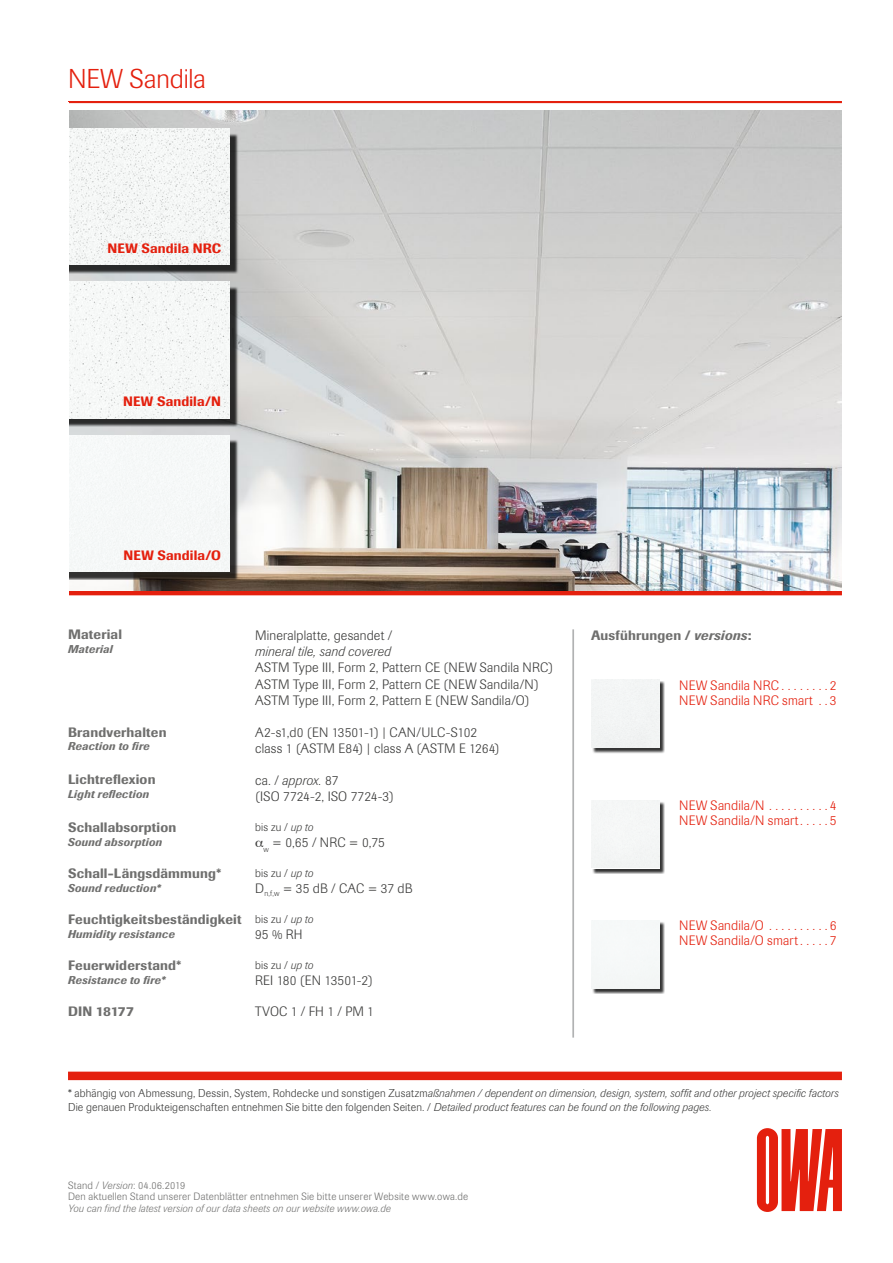
<style>
.page{position:relative;width:893px;height:1263px;background:#fff}
.page>*{position:absolute;margin:0;border:0;box-sizing:border-box;transform-origin:0 0}
.t1{font:300 27px "Imago Pro";letter-spacing:-.005em;color:#e4200e}
.t2{font:300 13.5px/16.5px "Imago Pro";letter-spacing:.015em;color:#3b3b3a}
.t3{font:500 13.5px "Imago Pro";letter-spacing:.015em;color:#6f6f6e}
.t4{font:300 13.5px/15px "Imago Pro";letter-spacing:.01em;color:#e4200e}
.t5{font:500 13.5px "Imago Pro";letter-spacing:.01em;color:#e4200e}
.t6{font:italic 300 13.5px "Imago Pro";letter-spacing:.01em;color:#3b3b3a}
.t7{font:italic 300 11.25px/13.5px "Imago Pro";letter-spacing:.01em;color:#3b3b3a}
.t8{font:italic 500 11.25px "Imago Pro";letter-spacing:.02em;color:#6f6f6e}
.t9{font:300 11.25px "Imago Pro";letter-spacing:.02em;color:#3b3b3a}
.t10{font:300 10.5px/11.6px "Imago Pro";letter-spacing:.025em;color:#6f6f6e}
.t11{font:italic 300 10.5px "Imago Pro";letter-spacing:.02em;color:#6f6f6e}
.s1{font-style:italic}
.s2{font-style:normal}
</style>
<div class="page">
<hr style="left:68px;top:101px;width:774px;height:2px;background:#e4200e">
<svg style="left:69px;top:590px;width:773px;height:5px;background:#d13324"></svg>
<div style="left:68px;top:1071px;width:774px;height:9px;background:#e4200e"></div>
<svg style="left:757px;top:1128px;width:85px;height:84px"></svg>
<hr style="left:572px;top:629px;width:2px;height:408px;background:#b1b2b3">
<div style="left:592px;top:681px;width:73px;height:72px;background:#000;opacity:.8"></div>
<div style="left:591px;top:680px;width:68px;height:68px;background:#f2f4f4"></div>
<div style="left:592px;top:801px;width:73px;height:73px;background:#000;opacity:.8"></div>
<div style="left:591px;top:800px;width:68px;height:68px;background:#f4f6f6"></div>
<div style="left:592px;top:921px;width:73px;height:73px;background:#000;opacity:.8"></div>
<div style="left:591px;top:920px;width:68px;height:68px;background:#f6f8f8"></div>
<img style="left:69px;top:111px;width:773px;height:479px">
<div style="left:4px;top:133px;width:235px;height:141px;background:#000;opacity:.8"></div>
<img style="left:68px;top:129px;width:162px;height:136px">
<div style="left:4px;top:286px;width:235px;height:141px;background:#000;opacity:.8"></div>
<img style="left:68px;top:282px;width:162px;height:136px">
<div style="left:4px;top:439px;width:235px;height:141px;background:#000;opacity:.8"></div>
<div style="left:68px;top:435px;width:162px;height:136px;background:#f6f8f8"></div>
<div style="left:0;top:102px;width:68px;height:493px;background:#fff"></div>
<h1 class="t1" style="left:68px;top:61px;width:139px">NEW Sandila</h1>
<p class="t5" style="left:108px;top:239px;width:115px">NEW Sandila NRC</p>
<p class="t5" style="left:123px;top:393px;width:99px">NEW Sandila/N</p>
<p class="t5" style="left:124px;top:546px;width:99px">NEW Sandila/O</p>
<p class="t3" style="left:68px;top:626px;width:56px">Material</p>
<p class="t8" style="left:68px;top:642px;width:46px">Material</p>
<p class="t2" style="left:255px;top:626px;width:139px">Mineralplatte, gesandet /</p>
<p class="t6" style="left:255px;top:642px;width:137px">mineral tile, sand covered</p>
<p class="t2" style="left:255px;top:659px;width:300px">ASTM Type III, Form 2, Pattern CE (NEW Sandila NRC)<br>ASTM Type III, Form 2, Pattern CE (NEW Sandila/N)<br>ASTM Type III, Form 2, Pattern E (NEW Sandila/O)</p>
<p class="t3" style="left:68px;top:723px;width:100px">Brandverhalten</p>
<p class="t8" style="left:68px;top:739px;width:83px">Reaction to fire</p>
<p class="t2" style="left:255px;top:724px;width:246px">A2-s1,d0 (EN 13501-1) | CAN/ULC-S102 class 1 (ASTM E84) | class A (ASTM E 1264)</p>
<p class="t3" style="left:68px;top:771px;width:89px">Lichtreflexion</p>
<p class="t8" style="left:68px;top:787px;width:83px">Light reflection</p>
<p class="t2" style="left:255px;top:771px;width:140px">ca. / <span class="s1">approx.</span> 87<br>(ISO 7724-2, ISO 7724-3)</p>
<p class="t3" style="left:68px;top:819px;width:110px">Schallabsorption</p>
<p class="t8" style="left:68px;top:834px;width:96px">Sound absorption</p>
<p class="t9" style="left:255px;top:819px;width:60px">bis zu / <span class="s1">up to</span></p>
<p class="t2" style="left:263px;top:834px;width:123px"><sub>w</sub> = 0,65 / NRC = 0,75</p>
<p class="t3" style="left:68px;top:865px;width:155px">Schall-Längsdämmung*</p>
<p class="t8" style="left:68px;top:880px;width:94px">Sound reduction*</p>
<p class="t9" style="left:255px;top:865px;width:60px">bis zu / <span class="s1">up to</span></p>
<p class="t2" style="left:255px;top:880px;width:159px">D<sub>n,f,w</sub> = 35 dB / CAC = 37 dB</p>
<p class="t3" style="left:68px;top:911px;width:175px">Feuchtigkeitsbeständigkeit</p>
<p class="t8" style="left:68px;top:927px;width:108px">Humidity resistance</p>
<p class="t9" style="left:255px;top:911px;width:60px">bis zu / <span class="s1">up to</span></p>
<p class="t2" style="left:255px;top:926px;width:49px">95 % RH</p>
<p class="t3" style="left:68px;top:957px;width:115px">Feuerwiderstand*</p>
<p class="t8" style="left:68px;top:973px;width:99px">Resistance to fire*</p>
<p class="t9" style="left:255px;top:957px;width:60px">bis zu / <span class="s1">up to</span></p>
<p class="t2" style="left:255px;top:972px;width:119px">REI 180 (EN 13501-2)</p>
<p class="t3" style="left:68px;top:1003px;width:67px">DIN 18177</p>
<p class="t2" style="left:255px;top:1003px;width:120px">TVOC 1 / FH 1 / PM 1</p>
<p class="t3" style="left:591px;top:626px;width:162px">Ausführungen / <span class="s1">versions</span>:</p>
<p class="t4" style="left:679px;top:677px;width:159px">NEW Sandila NRC . . . . . . . . 2<br>NEW Sandila NRC smart . . 3</p>
<p class="t4" style="left:679px;top:798px;width:159px">NEW Sandila/N . . . . . . . . . .4<br>NEW Sandila/N smart. . . . . 5</p>
<p class="t4" style="left:679px;top:918px;width:159px">NEW Sandila/O ..........6<br>NEW Sandila/O smart . . . . . 7</p>
<p class="t7" style="left:68px;top:1086px;width:772px"><span class="s2">* abhängig von Abmessung, Dessin, System, Rohdecke und sonstigen Zusatzm</span>aßnahmen / dependent on dimension, design, system, soffit and other project specific factors<br><span class="s2">Die genauen Produkteigenschaften entnehmen Sie bitte den folgenden Seiten. /</span> Detailed product features can be found on the following pages.</p>
<p class="t10" style="left:68px;top:1179px;width:402px">Stand / <span class="s1">Version</span>: 04.06.2019<br>Den aktuellen Stand unserer Datenblätter entnehmen Sie bitte unserer Website www.owa.de</p>
<p class="t11" style="left:68px;top:1201px;width:324px">You can find the latest version of our data sheets on our website www.owa.de</p>
</div>
